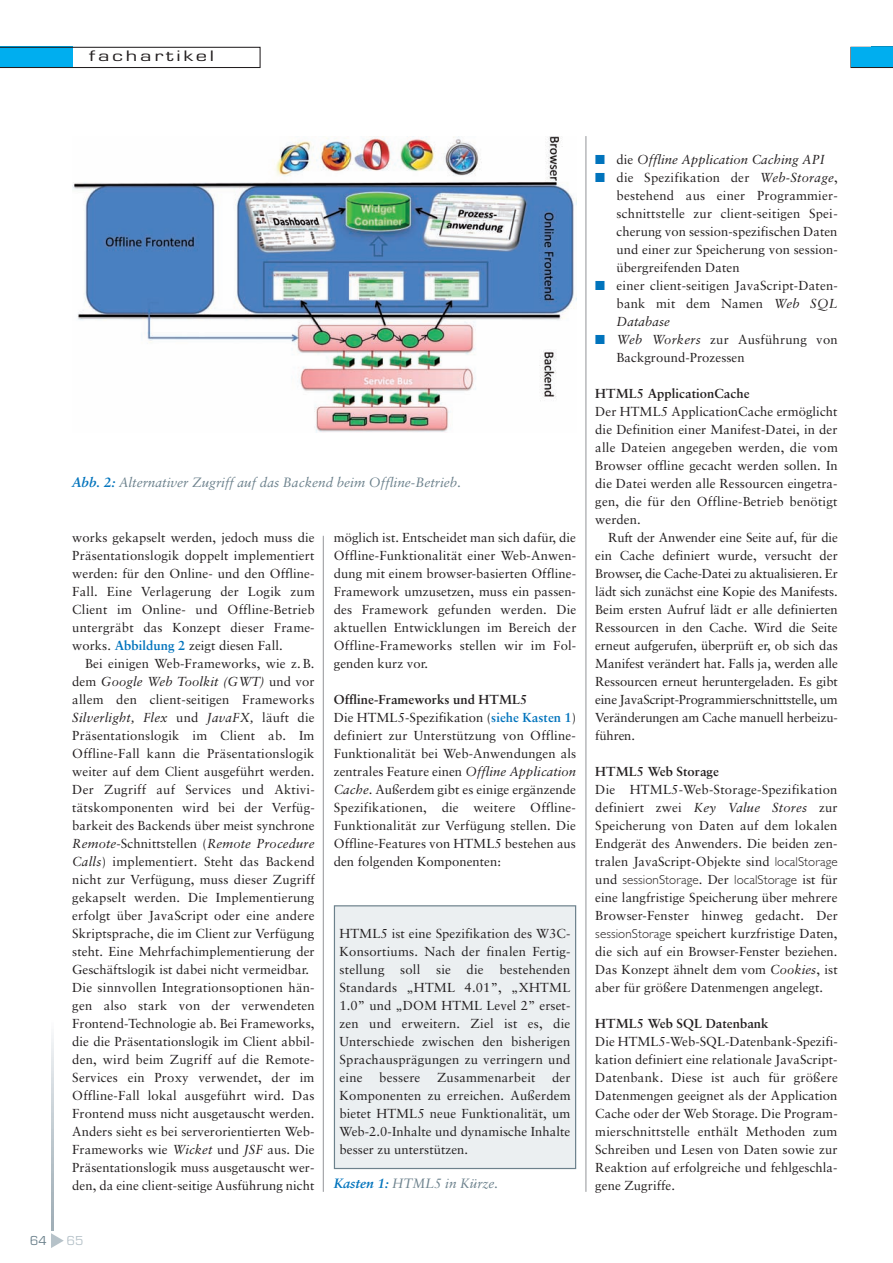
<style>
.page{position:relative;width:893px;height:1263px;background:#fff}
.page>*{position:absolute;margin:0;border:0;box-sizing:border-box;transform-origin:0 0}
.t1{font:15.75px "Eurostile";letter-spacing:.125em;color:#231f20;scale:1.43 1}
.t2{font:italic 13.5px "Sabon";color:#6c818c}
.t3{font:13.5px "Eurostile";color:#6c818c}
.t4{font:13.5px "Eurostile";color:#b6c2c9}
.t5{font:13.05px/18px "Sabon";letter-spacing:.005em;color:#231f20;text-align:justify}
.t6{font:700 13.05px "Sabon";letter-spacing:.005em;color:#231f20}
.t7{font:300 13.05px "Gill Sans";letter-spacing:.005em;color:#231f20}
.t8{font:italic 13.05px "Sabon";letter-spacing:.005em;color:#231f20}
.s1{font-weight:700;color:#0073bc}
.s2{font-style:italic}
.s3{font-weight:700}
.s4{color:#0073bc}
.s5{font-style:normal}
.s6{font-family:"Gill Sans";font-weight:300}
.s7{font-family:"Sabon";font-weight:400}
</style>
<div class="page">
<svg style="left:51px;top:1233px;width:13px;height:15px"></svg>
<svg style="left:51px;top:1035px;width:2px;height:195px"></svg>
<svg style="left:0;top:47px;width:261px;height:21px"></svg>
<div style="left:850px;top:47px;width:43px;height:21px;border:1px solid #231f20"></div>
<div style="left:852px;top:48px;width:41px;height:19px;background:#00aeef"></div>
<hr style="left:323px;top:536px;width:1px;height:656px;background:#939598">
<hr style="left:586px;top:136px;width:1px;height:1056px;background:#939598">
<img style="left:72px;top:136px;width:504px;height:296px">
<div style="left:335px;top:906px;width:240px;height:262px;background:#ebeff1"></div>
<div style="left:334px;top:905px;width:242px;height:264px;border:1px solid #6c818c"></div>
<p class="t1" style="left:89px;top:50px;width:89px">fachartikel</p>
<p class="t2" style="left:72px;top:476px;width:390px"><span class="s1">Abb. 2:</span> Alternativer Zugriff auf das Backend beim Offline-Betrieb.</p>
<p class="t5" style="left:72px;top:529px;width:244px">works gekapselt werden, jedoch muss die Präsentationslogik doppelt implementiert werden: für den Online- und den Offline-Fall. Eine Verlagerung der Logik zum Client im Online- und Offline-Betrieb untergräbt das Konzept dieser Frame - works. <span class="s1">Abbildung 2</span> zeigt diesen Fall.</p>
<p class="t5" style="left:72px;top:655px;width:244px;text-align:left;text-indent:13px">Bei einigen Web-Frameworks, wie z. B. dem <span class="s2">Google Web Toolkit (GWT)</span> und vor allem den client-seitigen Frameworks <span class="s2">Silverlight, Flex</span> und <span class="s2">JavaFX,</span> läuft die Präsentationslogik im Client ab. Im Offline-Fall kann die Präsentationslogik weiter auf dem Client ausgeführt werden.<br>Der Zugriff auf Services und Aktivi - tätskomponenten wird bei der Verfüg - barkeit des Backends über meist synchrone <span class="s2">Remote</span>-Schnittstellen (<span class="s2">Remote Procedure Calls</span>) implementiert. Steht das Backend nicht zur Verfügung, muss dieser Zugriff gekapselt werden. Die Implementierung erfolgt über JavaScript oder eine andere Skriptsprache, die im Client zur Verfügung steht. Eine Mehrfachimplementierung der Geschäftslogik ist dabei nicht vermeidbar.<br>Die sinnvollen Integrationsoptionen hän&shy;gen also stark von der verwendeten Frontend-Technologie ab. Bei Frameworks, die die Präsentationslogik im Client abbil&shy;den, wird beim Zugriff auf die Remote-Services ein Proxy verwendet, der im Offline-Fall lokal ausgeführt wird. Das Frontend muss nicht ausgetauscht werden.<br>Anders sieht es bei serverorientierten Web-Frameworks wie <span class="s2">Wicket</span> und <span class="s2">JSF</span> aus. Die Präsentationslogik muss ausgetauscht wer&shy;den, da eine client-seitige Ausführung nicht</p>
<p class="t3" style="left:30px;top:1236px;width:18px">64</p>
<p class="t4" style="left:67px;top:1236px;width:18px">65</p>
<p class="t5" style="left:334px;top:529px;width:244px">möglich ist. Entscheidet man sich dafür, die Offline-Funktionalität einer Web-Anwen - dung mit einem browser-basierten Offline-Framework umzusetzen, muss ein passen&shy;des Framework gefunden werden. Die aktuellen Entwicklungen im Bereich der Offline-Frameworks stellen wir im Fol - genden kurz vor.</p>
<p class="t5" style="left:334px;top:691px;width:244px;text-align:left"><span class="s3">Offline-Frameworks und HTML5<br></span>Die HTML5-Spezifikation (<span class="s1">siehe Kasten 1</span>) definiert zur Unterstützung von Offline-Funktionalität bei Web-Anwendungen als zentrales Feature einen <span class="s2">Offline Appli cation Cache</span>. Außerdem gibt es einige ergänzende Spezifikationen, die weitere Offline-Funktionalität zur Verfügung stellen. Die Offline-Features von HTML5 bestehen aus den folgenden Komponenten:</p>
<p class="t5" style="left:340px;top:925px;width:232px">HTML5 ist eine Spezifikation des W3C-Konsortiums. Nach der finalen Fertig - stellung soll sie die bestehenden Standards „HTML 4.01”, „XHTML 1.0” und „DOM HTML Level 2” erset&shy;zen und erweitern. Ziel ist es, die Unterschiede zwischen den bisherigen Sprachausprägungen zu verringern und eine</p>
<p class="t5" style="left:340px;top:1069px;width:233px;text-indent:213px">der Kompo nenten zu erreichen. Außerdem bietet HTML5 neue Funktionalität, um Web-2.0-Inhalte und dynamische Inhalte besser zu unterstützen.</p>
<p class="t2" style="left:334px;top:1178px;width:166px"><span class="s1">Kasten 1:</span> HTML5 in Kürze.</p>
<p class="t5" style="left:379px;top:1069px;width:43px">bessere</p>
<p class="t5" style="left:437px;top:1069px;width:100px">Zusammenarbeit</p>
<p class="t8" style="left:595px;top:154px;width:231px"><span class="s4">■</span> <span class="s5">die</span> Offline Application Caching API</p>
<p class="t5" style="left:617px;top:169px;width:223px;text-indent:-21px"><span class="s4">■</span> die Spezifikation der <span class="s2">Web-Storage</span>, bestehend aus einer Programmier - schnittstelle zur client-seitigen Spei - cherung von session-spezifischen Daten und einer zur Speicherung von session&shy;übergreifenden Daten</p>
<p class="t5" style="left:617px;top:277px;width:223px;text-indent:-21px"><span class="s4">■</span> einer client-seitigen JavaScript-Daten - bank mit dem Namen <span class="s2">Web SQL Database</span></p>
<p class="t5" style="left:617px;top:331px;width:223px;text-indent:-21px"><span class="s4">■</span> <span class="s2">Web Workers</span> zur Ausführung von<br>Background-Prozessen</p>
<p class="t6" style="left:595px;top:388px;width:156px">HTML5 ApplicationCache</p>
<p class="t5" style="left:595px;top:403px;width:244px">Der HTML5 ApplicationCache ermöglicht die Definition einer Manifest-Datei, in der alle Dateien angegeben werden, die vom Browser offline gecacht werden sollen. In die Datei werden alle Ressourcen eingetra&shy;gen, die für den Offline-Betrieb benötigt werden.</p>
<p class="t5" style="left:595px;top:529px;width:244px;text-indent:13px">Ruft der Anwender eine Seite auf, für die ein Cache definiert wurde, versucht der Browser, die Cache-Datei zu aktualisieren. Er lädt sich zunächst eine Kopie des Mani fests.<br>Beim ersten Aufruf lädt er alle definierten Ressourcen in den Cache. Wird die Seite erneut aufgerufen, überprüft er, ob sich das Manifest verändert hat. Falls ja, werden alle Ressourcen erneut heruntergeladen. Es gibt eine JavaScript-Program mier schnittstelle, um Veränderungen am Cache manuell herbeizu&shy;führen.</p>
<p class="t6" style="left:595px;top:766px;width:125px">HTML5 Web Storage</p>
<p class="t5" style="left:595px;top:781px;width:244px">Die HTML5-Web-Storage-Spezifikation definiert zwei <span class="s2">Key Value Stores</span> zur Speicherung von Daten auf dem lokalen Endgerät des Anwenders. Die beiden zen&shy;tralen JavaScript-Objekte sind <span class="s6">localStorage</span></p>
<p class="t7" style="left:595px;top:875px;width:244px"><span class="s7">und</span> sessionStorage<span class="s7">. Der</span> localStorage <span class="s7">ist für</span></p>
<p class="t5" style="left:595px;top:889px;width:244px">eine langfristige Speicherung über mehrere Browser-Fenster hinweg gedacht. Der <span class="s6">sessionStorage</span> speichert kurzfristige Daten, die sich auf ein Browser-Fenster beziehen.<br>Das Konzept ähnelt dem vom <span class="s2">Cookies</span>, ist aber für größere Datenmengen angelegt.</p>
<p class="t6" style="left:595px;top:1018px;width:175px">HTML5 Web SQL Datenbank</p>
<p class="t5" style="left:595px;top:1033px;width:244px">Die HTML5-Web-SQL-Datenbank-Spezifi - kation definiert eine relationale JavaScript-Datenbank. Diese ist auch für größere Datenmengen geeignet als der Application Cache oder der Web Storage. Die Program - mierschnittstelle enthält Methoden zum Schreiben und Lesen von Daten sowie zur Reaktion auf erfolgreiche und fehlgeschla&shy;gene Zugriffe.</p>
</div>
